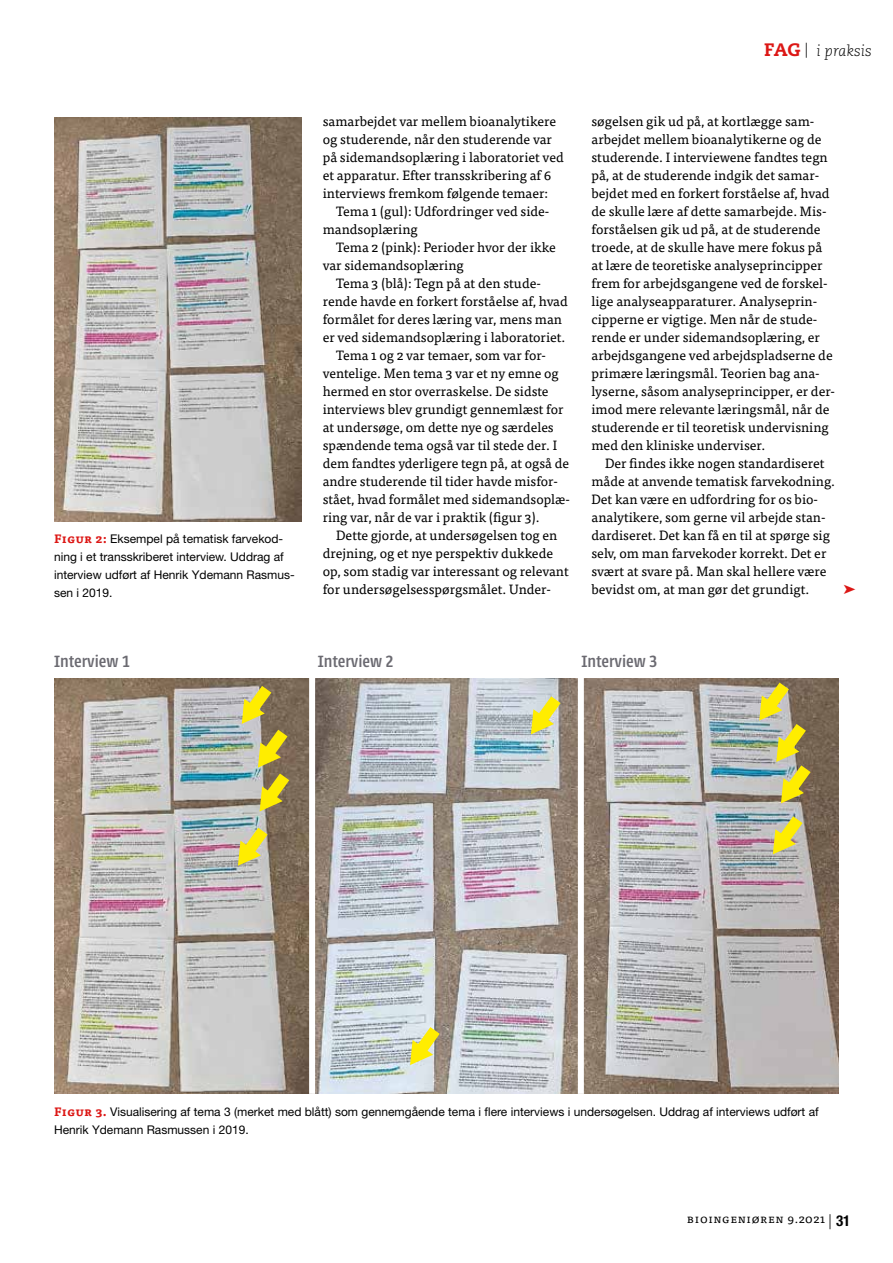
<style>
.page{position:relative;width:893px;height:1263px;background:#fff}
.page>*{position:absolute;margin:0;border:0;box-sizing:border-box;transform-origin:0 0}
.t1{font:500 18px "Urbana";color:#6b6a71}
.t2{font:italic 300 15px "Caecilia LT Std";color:#000}
.t3{font:13.5px/18px "Tisa Pro";color:#000}
.t4{font:12px/18px "Helvetica Neue LT Pro";color:#000}
.t5{font:12px "Tisa Pro";letter-spacing:.05em;color:#000}
.s1{font-family:"Tisa Pro";font-weight:700;color:#dc1715}
.s2{font-weight:800;font-style:normal;font-size:18px;color:#dc1715}
.s3{font-family:"Helvetica Neue LT Pro";font-weight:300;font-size:15px}
.s4{font-family:"Helvetica Neue LT Pro";font-weight:700;font-stretch:condensed;font-size:15px}
</style>
<div class="page">
<img style="left:54px;top:118px;width:247px;height:403px">
<img style="left:54px;top:678px;width:785px;height:416px">
<div style="left:309px;top:678px;width:6px;height:416px;background:#fff"></div>
<div style="left:578px;top:678px;width:6px;height:416px;background:#fff"></div>
<svg style="left:242px;top:686px;width:29px;height:38px"></svg>
<svg style="left:531px;top:696px;width:30px;height:38px"></svg>
<img style="left:759px;top:682px;width:52px;height:121px">
<svg style="left:773px;top:816px;width:29px;height:38px"></svg>
<svg style="left:258px;top:730px;width:31px;height:81px;background:#b8a73d"></svg>
<svg style="left:238px;top:828px;width:30px;height:38px"></svg>
<svg style="left:410px;top:1027px;width:30px;height:38px"></svg>
<p class="t4" style="left:54px;top:530px;width:242px"><span class="s1">Figur 2:</span> Eksempel på tematisk farvekod&shy;ning i et transskriberet interview. Uddrag af interview udført af Henrik Ydemann Rasmus&shy;sen i 2019.</p>
<p class="t3" style="left:323px;top:111px;width:243px">samarbejdet var mellem bioanalytikere og studerende, når den studerende var på sidemandsoplæring i laboratoriet ved et apparatur. Efter transskribering af 6 interviews fremkom følgende temaer:</p>
<p class="t3" style="left:323px;top:201px;width:228px;text-indent:14px">Tema 1 (gul): Udfordringer ved side&shy;mandsoplæring</p>
<p class="t3" style="left:323px;top:237px;width:235px;text-indent:14px">Tema 2 (pink): Perioder hvor der ikke var sidemandsoplæring</p>
<p class="t3" style="left:336px;top:273px;width:206px">Tema 3 (blå): Tegn på at den stude-</p>
<p class="t3" style="left:323px;top:291px;width:247px">rende havde en forkert forståelse af, hvad</p>
<p class="t3" style="left:323px;top:309px;width:241px">formålet for deres læring var, mens man</p>
<p class="t3" style="left:323px;top:327px;width:244px">er ved sidemandsoplæring i laboratoriet.</p>
<p class="t3" style="left:336px;top:345px;width:211px">Tema 1 og 2 var temaer, som var for-</p>
<p class="t3" style="left:323px;top:363px;width:238px">ventelige. Men tema 3 var et ny emne og</p>
<p class="t3" style="left:323px;top:381px;width:227px">hermed en stor overraskelse. De sidste</p>
<p class="t3" style="left:323px;top:399px;width:242px">interviews blev grundigt gennemlæst for</p>
<p class="t3" style="left:323px;top:417px;width:232px">at undersøge, om dette nye og særdeles</p>
<p class="t3" style="left:323px;top:435px;width:236px">spændende tema også var til stede der. I</p>
<p class="t3" style="left:323px;top:453px;width:248px">dem fandtes yderligere tegn på, at også de</p>
<p class="t3" style="left:323px;top:471px;width:237px">andre studerende til tider havde misfor-</p>
<p class="t3" style="left:323px;top:489px;width:249px">stået, hvad formålet med sidemandsoplæ-</p>
<p class="t3" style="left:323px;top:507px;width:218px">ring var, når de var i praktik (figur 3).</p>
<p class="t3" style="left:336px;top:525px;width:223px">Dette gjorde, at undersøgelsen tog en</p>
<p class="t3" style="left:323px;top:543px;width:232px">drejning, og et nye perspektiv dukkede</p>
<p class="t3" style="left:323px;top:561px;width:248px">op, som stadig var interessant og relevant</p>
<p class="t3" style="left:323px;top:579px;width:230px">for undersøgelsesspørgsmålet. Under-</p>
<p class="t2" style="left:764px;top:43px;width:109px"><span class="s2">FAG</span> | i praksis</p>
<p class="t3" style="left:591px;top:111px;width:245px">søgelsen gik ud på, at kortlægge sam&shy;arbejdet mellem bioanalytikerne og de studerende. I interviewene fandtes tegn på, at de studerende indgik det samar&shy;bejdet med en forkert forståelse af, hvad de skulle lære af dette samarbejde. Mis&shy;forståelsen gik ud på, at de studerende troede, at de skulle have mere fokus på at lære de teoretiske analyseprincipper frem for arbejdsgangene ved de forskel&shy;lige analyseapparaturer. Analyseprin&shy;cipperne er vigtige. Men når de stude&shy;rende er under sidemandsoplæring, er arbejdsgangene ved arbejdspladserne de primære læringsmål. Teorien bag ana&shy;lyserne, såsom analyseprincipper, er der&shy;imod mere relevante læringsmål, når de studerende er til teoretisk undervisning med den kliniske underviser.</p>
<p class="t3" style="left:591px;top:453px;width:245px;text-indent:14px">Der findes ikke nogen standardiseret måde at anvende tematisk farvekodning.<br>Det kan være en udfordring for os bio&shy;analytikere, som gerne vil arbejde stan&shy;dardiseret. Det kan få en til at spørge sig selv, om man farvekoder korrekt. Det er svært at svare på. Man skal hellere være bevidst om, at man gør det grundigt.</p>
<h1 class="t1" style="left:54px;top:651px;width:77px">Interview 1</h1>
<h1 class="t1" style="left:318px;top:651px;width:77px">Interview 2</h1>
<h1 class="t1" style="left:581px;top:651px;width:77px">Interview 3</h1>
<p class="t4" style="left:54px;top:1102px;width:766px"><span class="s1">Figur 3.</span> Visualisering af tema 3 (merket med blått) som gennemgående tema i flere interviews i undersøgelsen. Uddrag af interviews udført af<br>Henrik Ydemann Rasmussen i 2019.</p>
<p class="t5" style="left:687px;top:1209px;width:165px">Bioingeniøren 9.2021 <span class="s3">|</span> <span class="s4">31</span></p>
</div>
